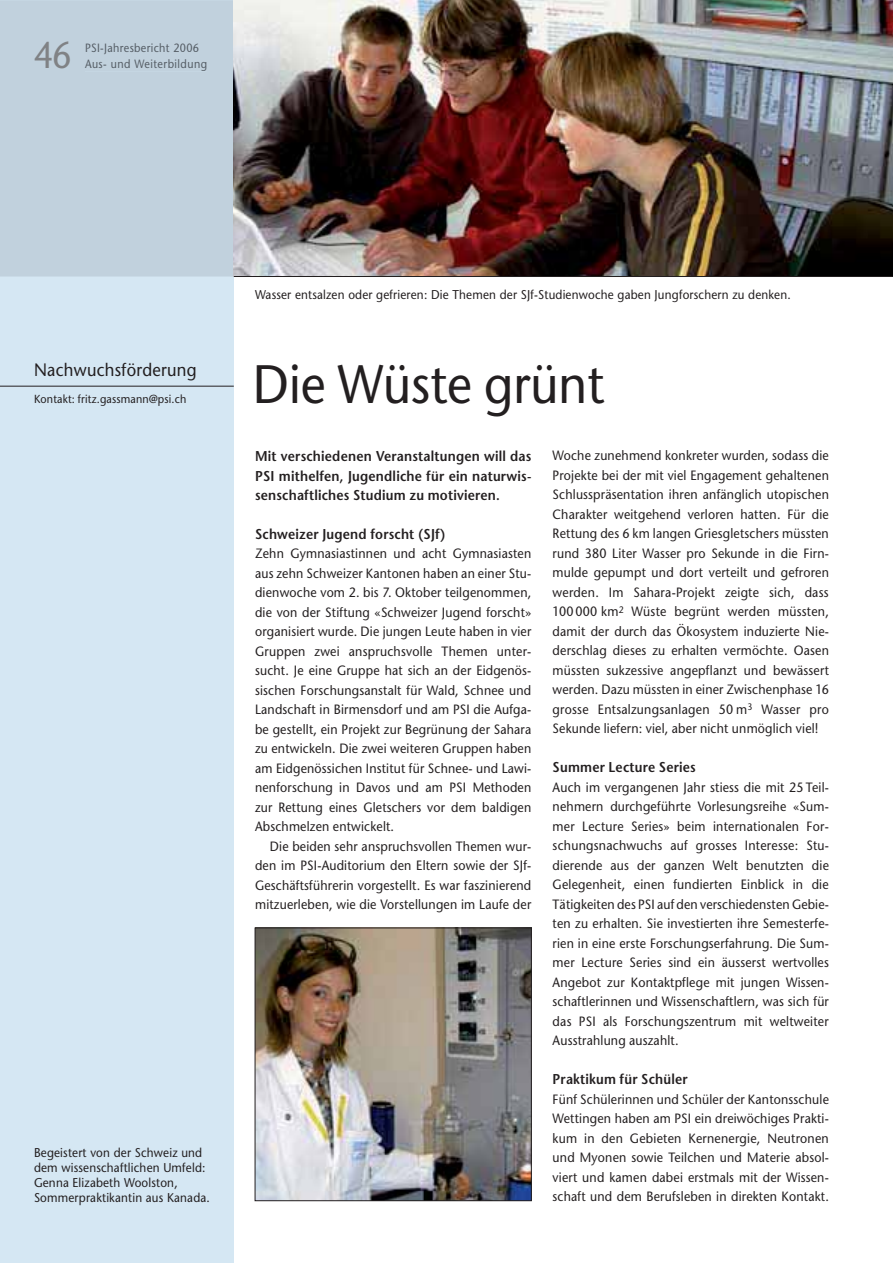
<style>
.page{position:relative;width:893px;height:1263px;background:#fff}
.page>*{position:absolute;margin:0;border:0;box-sizing:border-box;transform-origin:0 0}
.t1{font:54px "Stone Sans";color:#231f20;scale:.91 1}
.t2{font:37.5px "Stone Sans";color:#808285;scale:.9 1}
.t3{font:18px "Stone Sans";letter-spacing:.015em;color:#231f20;scale:.92 1}
.t4{font:600 14.25px/19.5px "Stone Sans";letter-spacing:.015em;color:#231f20;text-align:justify;scale:.92 1}
.t5{font:13.5px/19.5px "Stone Sans";letter-spacing:.015em;color:#231f20;text-align:justify;scale:.92 1}
.t6{font:12.75px/15px "Stone Sans";letter-spacing:.015em;color:#231f20;scale:.92 1}
.t7{font:12px/16.5px "Stone Sans";letter-spacing:.03em;color:#565e66;scale:.9 1}
.t8{font:11.7px "Stone Sans";letter-spacing:.015em;color:#231f20;scale:.92 1}
</style>
<div class="page">
<div style="left:0;top:0;width:234px;height:1263px;background:#d5e7f3"></div>
<div style="left:0;top:0;width:234px;height:277px;background:#c1d1dd"></div>
<div style="left:86px;top:43px;width:84px;height:11px;background:#c1d1dd"></div>
<div style="left:174px;top:43px;width:5px;height:9px;background:#c1d1dd"></div>
<div style="left:180px;top:43px;width:19px;height:9px;background:#c1d1dd"></div>
<div style="left:85px;top:59px;width:121px;height:12px;background:#c1d1dd"></div>
<hr style="left:0;top:386px;width:234px;height:1px;background:#231f20">
<img style="left:234px;top:0;width:659px;height:276px">
<img style="left:257px;top:930px;width:272px;height:269px">
<div style="left:255px;top:928px;width:276px;height:273px;border:1px solid #231f20"></div>
<hr style="left:234px;top:276px;width:659px;height:1px;background:#231f20">
<h2 class="t2" style="left:34px;top:41px;width:43px">46</h2>
<p class="t7" style="left:85px;top:41px;width:137px">PSI-Jahresbericht 2006<br>Aus- und Weiterbildung</p>
<h3 class="t3" style="left:34px;top:363px;width:178px">Nachwuchsförderung</h3>
<p class="t8" style="left:34px;top:394px;width:167px">Kontakt: fritz.gassmann@psi.ch</p>
<p class="t6" style="left:34px;top:1146px;width:193px">Begeistert von der Schweiz und dem wissenschaftlichen Umfeld:<br>Genna Elizabeth Woolston,<br>Sommerpraktikantin aus Kanada.</p>
<p class="t6" style="left:255px;top:289px;width:584px">Wasser entsalzen oder gefrieren: Die Themen der SJf-Studienwoche gaben Jungforschern zu denken.</p>
<h1 class="t1" style="left:253px;top:364px;width:388px">Die Wüste grünt</h1>
<p class="t4" style="left:255px;top:448px;width:302px">Mit verschiedenen Veranstaltungen will das PSI mithelfen, Jugendliche für ein naturwis&shy;senschaftliches Studium zu motivieren.</p>
<p class="t4" style="left:255px;top:526px;width:208px">Schweizer Jugend forscht (SJf)</p>
<p class="t5" style="left:255px;top:545px;width:302px">Zehn Gymnasiastinnen und acht Gymnasiasten aus zehn Schweizer Kantonen haben an einer Stu&shy;dienwoche vom 2. bis 7. Oktober teilgenommen, die von der Stiftung «Schweizer Jugend forscht» organisiert wurde. Die jungen Leute haben in vier Gruppen zwei anspruchsvolle Themen unter&shy;sucht. Je eine Gruppe hat sich an der Eidgenös&shy;sischen Forschungsanstalt für Wald, Schnee und Landschaft in Birmensdorf und am PSI die Aufga&shy;be gestellt, ein Projekt zur Begrünung der Sahara zu entwickeln. Die zwei weiteren Gruppen haben am Eidgenössichen Institut für Schnee- und Lawi&shy;nenforschung in Davos und am PSI Methoden zur Rettung eines Gletschers vor dem baldigen Abschmelzen entwickelt.</p>
<p class="t5" style="left:255px;top:838px;width:302px;text-indent:15px">Die beiden sehr anspruchsvollen Themen wur&shy;den im PSI-Auditorium den Eltern sowie der SJf-Geschäftsführerin vorgestellt. Es war faszinierend mitzuerleben, wie die Vorstellungen im Laufe der</p>
<p class="t5" style="left:553px;top:447px;width:302px">Woche zunehmend konkreter wurden, sodass die Projekte bei der mit viel Engagement gehaltenen Schlusspräsentation ihren anfänglich utopischen Charakter weitgehend verloren hatten. Für die Rettung des 6 km langen Griesgletschers müssten rund 380 Liter Wasser pro Sekunde in die Firn&shy;mulde gepumpt und dort verteilt und gefroren werden. Im Sahara-Projekt zeigte sich, dass 100000 km<sup>2</sup> Wüste begrünt werden müssten, damit der durch das Ökosystem induzierte Nie&shy;derschlag dieses zu erhalten vermöchte. Oasen müssten sukzessive angepflanzt und bewässert werden. Dazu müssten in einer Zwischenphase 16 grosse Entsalzungsanlagen 50 m<sup>3</sup> Wasser pro Sekunde liefern: viel, aber nicht unmöglich viel!</p>
<p class="t4" style="left:553px;top:759px;width:157px">Summer Lecture Series</p>
<p class="t5" style="left:553px;top:779px;width:302px">Auch im vergangenen Jahr stiess die mit 25 Teil&shy;nehmern durchgeführte Vorlesungsreihe «Sum&shy;mer Lecture Series» beim internationalen For&shy;schungsnachwuchs auf grosses Interesse: Stu&shy;dierende aus der ganzen Welt benutzten die Gelegenheit, einen fundierten Einblick in die Tätigkeiten des PSI auf den verschiedensten Gebie&shy;ten zu erhalten. Sie investierten ihre Semesterfe&shy;rien in eine erste Forschungserfahrung. Die Sum&shy;mer Lecture Series sind ein äusserst wertvolles Angebot zur Kontaktpflege mit jungen Wissen&shy;schaftlerinnen und Wissenschaftlern, was sich für das PSI als Forschungszentrum mit weltweiter Ausstrahlung auszahlt.</p>
<p class="t4" style="left:553px;top:1071px;width:148px">Praktikum für Schüler</p>
<p class="t5" style="left:553px;top:1091px;width:302px">Fünf Schülerinnen und Schüler der Kantonsschule Wettingen haben am PSI ein dreiwöchiges Prakti&shy;kum in den Gebieten Kernenergie, Neutronen und Myonen sowie Teilchen und Materie absol&shy;viert und kamen dabei erstmals mit der Wissen&shy;schaft und dem Berufsleben in direkten Kontakt.</p>
</div>
